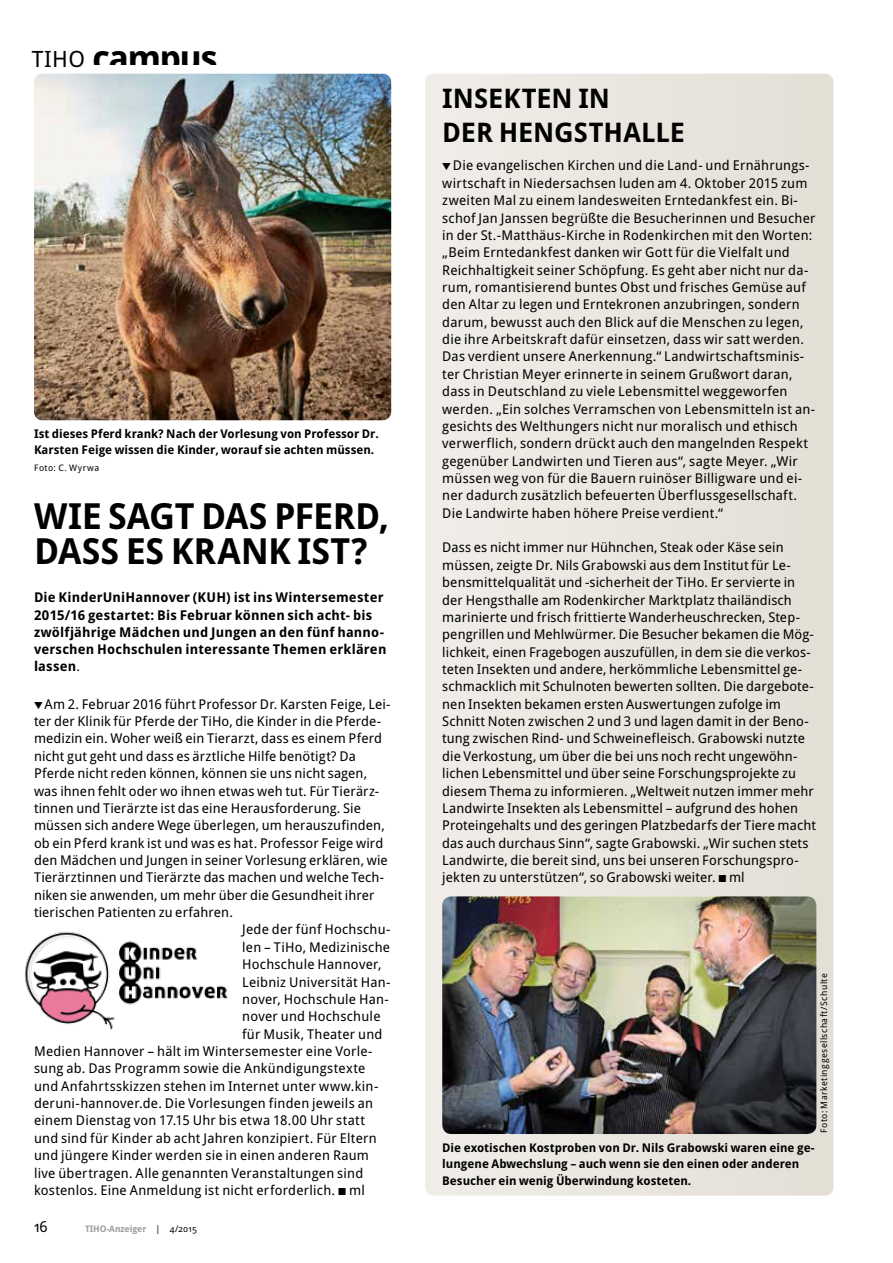
<style>
.page{position:relative;width:893px;height:1263px;background:#fff}
.page>*{position:absolute;margin:0;border:0;box-sizing:border-box;transform-origin:0 0}
.t1{font:700 36px/34.5px "Droid Sans Pro";letter-spacing:-.015em;color:#000}
.t2{font:700 27px/34.5px "Droid Sans Pro";color:#000}
.t3{font:15px "Droid Sans Pro";color:#000}
.t4{font:13.5px/17.4px "Droid Sans Pro";letter-spacing:.015em;color:#000}
.t5{font:700 13.5px/17.2px "Droid Sans Pro";letter-spacing:.015em;color:#000}
.t6{font:700 12px/16.5px "Droid Sans Pro";color:#000}
.t7{font:9px "Droid Sans Pro";letter-spacing:.055em;color:#000}
.t8{font:700 9px "Droid Sans Pro";letter-spacing:-.01em;color:#9c9d9d}
.s1{font-weight:400;font-size:22.5px}
.s2{font-weight:400}
.s3{font-weight:400;color:#000}
</style>
<div class="page">
<svg style="left:425px;top:74px;width:408px;height:1122px;background:#e9e6df"></svg>
<img style="left:34px;top:74px;width:357px;height:346px">
<img style="left:442px;top:896px;width:374px;height:238px">
<img style="left:25px;top:931px;width:202px;height:99px">
<svg style="left:442px;top:163px;width:9px;height:8px"></svg>
<svg style="left:719px;top:875px;width:7px;height:7px"></svg>
<p class="t1" style="left:32px;top:39px;width:187px"><span class="s1">TIHO</span> campus</p>
<p class="t6" style="left:34px;top:425px;width:346px">Ist dieses Pferd krank? Nach der Vorlesung von Professor Dr.<br>Karsten Feige wissen die Kinder, worauf sie achten müssen.</p>
<p class="t7" style="left:34px;top:461px;width:67px">Foto: C. Wyrwa</p>
<p class="t1" style="left:34px;top:498px;width:357px">WIE SAGT DAS PFERD,<br>DASS ES KRANK IST?</p>
<p class="t5" style="left:34px;top:588px;width:354px">Die KinderUniHannover (KUH) ist ins Wintersemester 2015/16 gestartet: Bis Februar können sich acht- bis zwölfjährige Mädchen und Jungen an den fünf hanno&shy;verschen Hochschulen interessante Themen erklären lassen<span class="s2">.</span></p>
<p class="t4" style="left:45px;top:695px;width:348px">Am 2. Februar 2016 führt Professor Dr. Karsten Feige, Lei-</p>
<p class="t4" style="left:34px;top:712px;width:349px">ter der Klinik für Pferde der TiHo, die Kinder in die Pferde-</p>
<p class="t4" style="left:34px;top:729px;width:350px">medizin ein. Woher weiß ein Tierarzt, dass es einem Pferd</p>
<p class="t4" style="left:34px;top:747px;width:323px">nicht gut geht und dass es ärztliche Hilfe benötigt? Da</p>
<p class="t4" style="left:34px;top:764px;width:335px">Pferde nicht reden können, können sie uns nicht sagen,</p>
<p class="t4" style="left:34px;top:782px;width:347px">was ihnen fehlt oder wo ihnen etwas weh tut. Für Tierärz-</p>
<p class="t4" style="left:34px;top:799px;width:328px">tinnen und Tierärzte ist das eine Herausforderung. Sie</p>
<p class="t4" style="left:34px;top:816px;width:352px">müssen sich andere Wege überlegen, um herauszufinden,</p>
<p class="t4" style="left:34px;top:834px;width:351px">ob ein Pferd krank ist und was es hat. Professor Feige wird</p>
<p class="t4" style="left:34px;top:851px;width:355px">den Mädchen und Jungen in seiner Vorlesung erklären, wie</p>
<p class="t4" style="left:34px;top:868px;width:352px">Tierärztinnen und Tierärzte das machen und welche Tech-</p>
<p class="t4" style="left:34px;top:886px;width:342px">niken sie anwenden, um mehr über die Gesundheit ihrer</p>
<p class="t4" style="left:34px;top:903px;width:200px">tierischen Patienten zu erfahren.</p>
<p class="t4" style="left:242px;top:920px;width:150px">Jede der fünf Hochschu-</p>
<p class="t4" style="left:242px;top:938px;width:149px">len – TiHo, Medizinische</p>
<p class="t4" style="left:242px;top:955px;width:141px">Hochschule Hannover,</p>
<p class="t4" style="left:242px;top:972px;width:150px">Leibniz Universität Han-</p>
<p class="t4" style="left:242px;top:990px;width:148px">nover, Hochschule Han-</p>
<p class="t4" style="left:242px;top:1007px;width:140px">nover und Hochschule</p>
<p class="t4" style="left:242px;top:1025px;width:142px">für Musik, Theater und</p>
<p class="t4" style="left:34px;top:1042px;width:340px">Medien Hannover – hält im Wintersemester eine Vorle-</p>
<p class="t4" style="left:34px;top:1059px;width:333px">sung ab. Das Programm sowie die Ankündigungstexte</p>
<p class="t4" style="left:34px;top:1077px;width:346px">und Anfahrtsskizzen stehen im Internet unter www.kin-</p>
<p class="t4" style="left:34px;top:1094px;width:341px">deruni-hannover.de. Die Vorlesungen finden jeweils an</p>
<p class="t4" style="left:34px;top:1111px;width:333px">einem Dienstag von 17.15 Uhr bis etwa 18.00 Uhr statt</p>
<p class="t4" style="left:34px;top:1129px;width:344px">und sind für Kinder ab acht Jahren konzipiert. Für Eltern</p>
<p class="t4" style="left:34px;top:1146px;width:336px">und jüngere Kinder werden sie in einen anderen Raum</p>
<p class="t4" style="left:34px;top:1163px;width:331px">live übertragen. Alle genannten Veranstaltungen sind</p>
<p class="t4" style="left:34px;top:1181px;width:332px">kostenlos. Eine Anmeldung ist nicht erforderlich. ml</p>
<p class="t3" style="left:34px;top:1216px;width:15px">16</p>
<p class="t8" style="left:85px;top:1222px;width:114px">TIHO-Anzeiger <span class="s3">| 4/2015</span></p>
<p class="t2" style="left:442px;top:80px;width:244px">INSEKTEN IN<br>DER HENGSTHALLE</p>
<p class="t4" style="left:442px;top:156px;width:375px;text-indent:11px">Die evangelischen Kirchen und die Land- und Ernährungs&shy;wirtschaft in Niedersachsen luden am 4. Oktober 2015 zum zweiten Mal zu einem landesweiten Erntedankfest ein. Bi&shy;schof Jan Janssen begrüßte die Besucherinnen und Besucher in der St.-Matthäus-Kirche in Rodenkirchen mit den Worten: „Beim Erntedankfest danken wir Gott für die Vielfalt und Reichhaltigkeit seiner Schöpfung. Es geht aber nicht nur da&shy;rum, romantisierend buntes Obst und frisches Gemüse auf den Altar zu legen und Erntekronen anzubringen, sondern darum, bewusst auch den Blick auf die Menschen zu legen, die ihre Arbeitskraft dafür einsetzen, dass wir satt werden.<br>Das verdient unsere Anerkennung.“ Landwirtschaftsminis&shy;ter Christian Meyer erinnerte in seinem Grußwort daran, dass in Deutschland zu viele Lebensmittel weggeworfen werden. „Ein solches Verramschen von Lebensmitteln ist an&shy;gesichts des Welthungers nicht nur moralisch und ethisch verwerflich, sondern drückt auch den mangelnden Respekt gegenüber Landwirten und Tieren aus“, sagte Meyer. „Wir müssen weg von für die Bauern ruinöser Billigware und ei&shy;ner dadurch zusätzlich befeuerten Überflussgesellschaft.<br>Die Landwirte haben höhere Preise verdient.“</p>
<p class="t4" style="left:442px;top:538px;width:375px">Dass es nicht immer nur Hühnchen, Steak oder Käse sein müssen, zeigte Dr. Nils Grabowski aus dem Institut für Le&shy;bensmittelqualität und -sicherheit der TiHo. Er servierte in der Hengsthalle am Rodenkircher Marktplatz thailändisch marinierte und frisch frittierte Wanderheuschrecken, Step&shy;pengrillen und Mehlwürmer. Die Besucher bekamen die Mög&shy;lichkeit, einen Fragebogen auszufüllen, in dem sie die verkos&shy;teten Insekten und andere, herkömmliche Lebensmittel ge&shy;schmacklich mit Schulnoten bewerten sollten. Die dargebote&shy;nen Insekten bekamen ersten Auswertungen zufolge im Schnitt Noten zwischen 2 und 3 und lagen damit in der Beno&shy;tung zwischen Rind- und Schweinefleisch. Grabowski nutzte die Verkostung, um über die bei uns noch recht ungewöhn&shy;lichen Lebensmittel und über seine Forschungsprojekte zu diesem Thema zu informieren. „Weltweit nutzen immer mehr Landwirte Insekten als Lebensmittel – aufgrund des hohen Proteingehalts und des geringen Platzbedarfs der Tiere macht das auch durchaus Sinn“, sagte Grabowski. „Wir suchen stets Landwirte, die bereit sind, uns bei unseren Forschungspro&shy;jekten zu unterstützen“, so Grabowski weiter. ml</p>
<p class="t7" style="left:818px;top:1133px;width:161px;rotate:-90deg">Foto: Marketinggesellschaft/Schulte</p>
<p class="t6" style="left:442px;top:1139px;width:374px">Die exotischen Kostproben von Dr. Nils Grabowski waren eine ge&shy;lungene Abwechslung – auch wenn sie den einen oder anderen<br>Besucher ein wenig Überwindung kosteten.</p>
</div>
